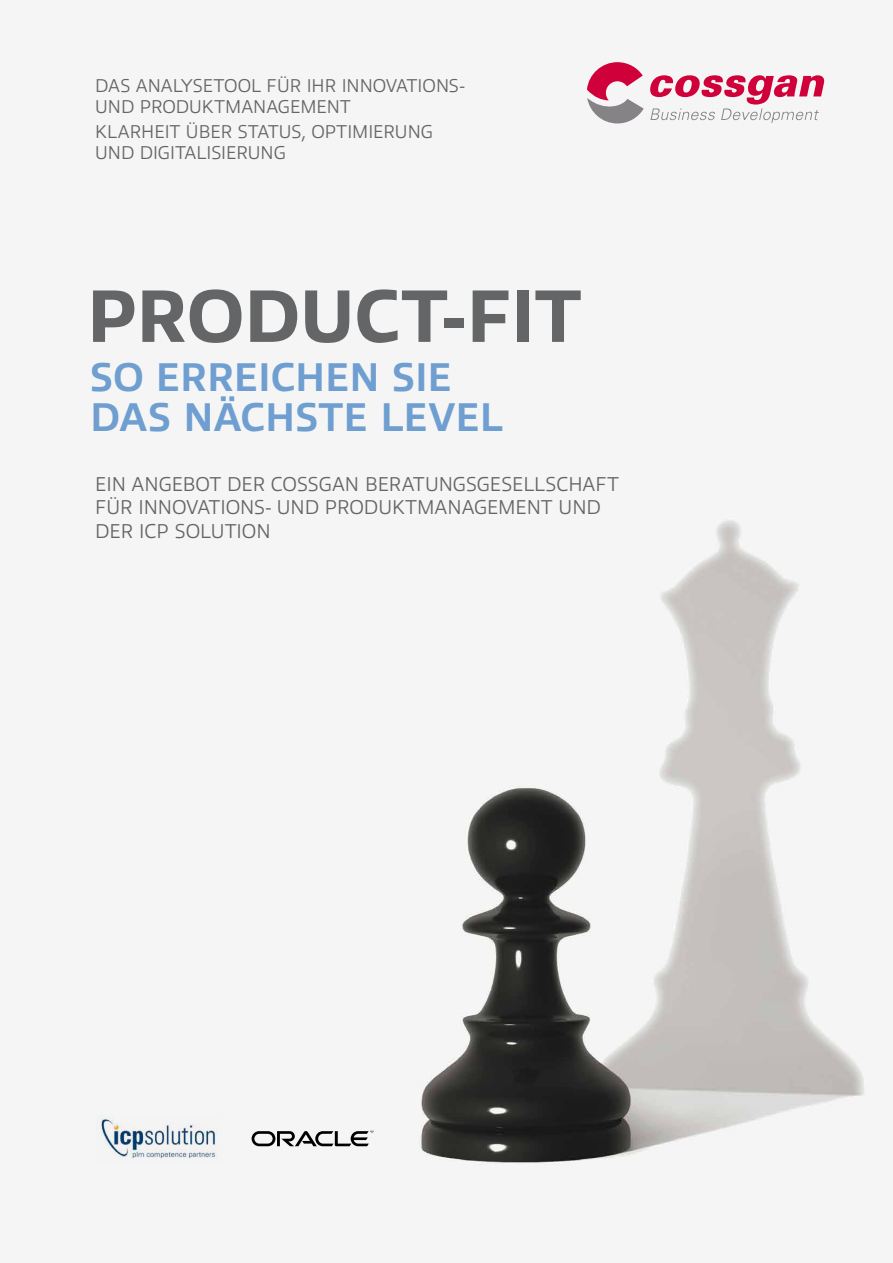
<style>
.page{position:relative;width:893px;height:1263px;background:#fff}
.page>*{position:absolute;margin:0;border:0;box-sizing:border-box;transform-origin:0 0}
.t1{font:800 75px "Allumi Ptf";letter-spacing:-.03em;color:#646567}
.t2{font:700 40.5px/40.5px "Allumi Ptf";letter-spacing:-.03em;color:#6f9ed0}
.t3{font:300 20.25px/23.2px "Allumi Ptf";letter-spacing:-.025em;color:#646567}
.t4{font:300 18.75px/21px "Allumi Ptf";letter-spacing:-.03em;color:#646567}
</style>
<div class="page">
<img style="left:96px;top:89px;width:771px;height:1077px">
<img style="left:96px;top:1115px;width:125px;height:49px">
<svg style="left:252px;top:1130px;width:121px;height:16px"></svg>
<svg style="left:587px;top:62px;width:238px;height:61px"></svg>
<p class="t4" style="left:95px;top:73px;width:371px">DAS ANALYSETOOL FÜR IHR INNOVATIONS-<br>UND PRODUKTMANAGEMENT</p>
<p class="t4" style="left:95px;top:119px;width:340px">KLARHEIT ÜBER STATUS, OPTIMIERUNG<br>UND DIGITALISIERUNG</p>
<h1 class="t1" style="left:85px;top:261px;width:498px">PRODUCT-FIT</h1>
<h2 class="t2" style="left:90px;top:353px;width:415px">SO ERREICHEN SIE<br>DAS NÄCHSTE LEVEL</h2>
<p class="t3" style="left:95px;top:471px;width:526px">EIN ANGEBOT DER COSSGAN BERATUNGSGESELLSCHAFT<br>FÜR INNOVATIONS- UND PRODUKTMANAGEMENT UND<br>DER ICP SOLUTION</p>
</div>
